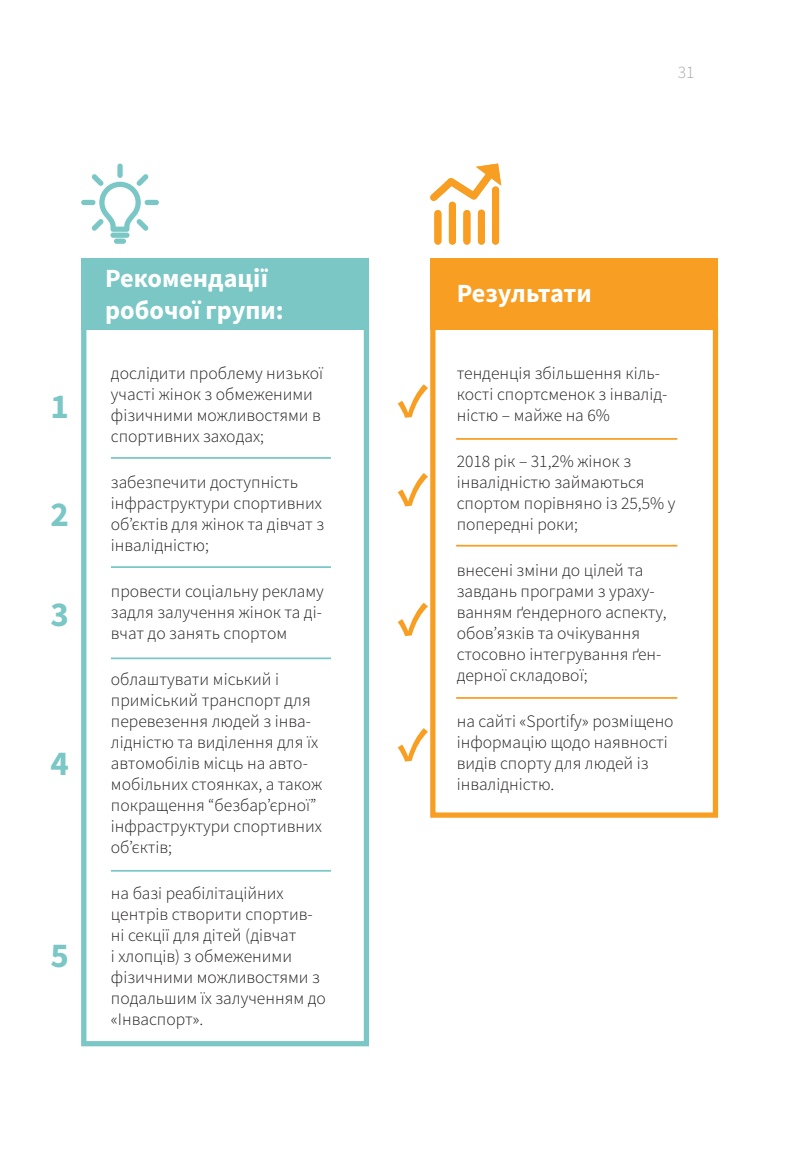
<style>
.page{position:relative;width:809px;height:1171px;background:#fff}
.page>*{position:absolute;margin:0;border:0;box-sizing:border-box;transform-origin:0 0}
.t1{font:700 35px "Source Sans Pro";color:#7ac7c6}
.t2{font:700 26.25px "Source Sans Pro";color:#fff}
.t3{font:300 17.5px/21px "Source Sans Pro";color:#231f20}
.t4{font:300 17.5px "Source Sans Pro";color:#a8a9ad}
</style>
<div class="page">
<div style="left:81px;top:259px;width:288px;height:71px;background:#7ac7c6"></div>
<div style="left:430px;top:259px;width:288px;height:71px;background:#f89e22"></div>
<div style="left:81px;top:318px;width:288px;height:728px;border:5px solid #7ac7c6"></div>
<div style="left:430px;top:318px;width:288px;height:500px;border:5px solid #f89e22"></div>
<div style="left:434px;top:213px;width:7px;height:28px;background:#f89e22"></div>
<div style="left:449px;top:205px;width:7px;height:36px;background:#f89e22"></div>
<div style="left:463px;top:213px;width:7px;height:28px;background:#f89e22"></div>
<div style="left:478px;top:213px;width:7px;height:28px;background:#f89e22"></div>
<div style="left:492px;top:190px;width:7px;height:51px;background:#f89e22"></div>
<svg style="left:430px;top:164px;width:71px;height:43px"></svg>
<svg style="left:398px;top:384px;width:30px;height:34px"></svg>
<svg style="left:398px;top:473px;width:30px;height:33px"></svg>
<svg style="left:398px;top:603px;width:30px;height:33px"></svg>
<svg style="left:398px;top:728px;width:30px;height:33px"></svg>
<hr style="left:111px;top:457px;width:220px;height:2px;background:#7ac7c6">
<hr style="left:456px;top:438px;width:220px;height:2px;background:#f89e22">
<hr style="left:456px;top:545px;width:220px;height:1px;background:#f89e22">
<hr style="left:456px;top:697px;width:220px;height:2px;background:#f89e22">
<hr style="left:111px;top:566px;width:220px;height:2px;background:#7ac7c6">
<hr style="left:111px;top:657px;width:220px;height:2px;background:#7ac7c6">
<hr style="left:111px;top:870px;width:220px;height:1px;background:#7ac7c6">
<div style="left:110px;top:233px;width:19px;height:5px;background:#7ac7c6;border-radius:3px"></div>
<div style="left:114px;top:238px;width:12px;height:6px;background:#7ac7c6;border-radius:3px"></div>
<div style="left:145px;top:200px;width:14px;height:5px;background:#7ac7c6;border-radius:3px"></div>
<div style="left:81px;top:200px;width:14px;height:5px;background:#7ac7c6;border-radius:3px"></div>
<div style="left:117px;top:164px;width:6px;height:14px;background:#7ac7c6;border-radius:3px"></div>
<svg style="left:91px;top:174px;width:57px;height:58px"></svg>
<p class="t1" style="left:50px;top:382px;width:20px">1</p>
<p class="t1" style="left:50px;top:491px;width:20px">2</p>
<p class="t1" style="left:50px;top:590px;width:20px">3</p>
<p class="t1" style="left:50px;top:739px;width:20px">4</p>
<p class="t1" style="left:50px;top:932px;width:20px">5</p>
<p class="t2" style="left:105px;top:261px;width:164px">Рекомендації</p>
<p class="t2" style="left:105px;top:292px;width:180px">робочої групи:</p>
<p class="t3" style="left:111px;top:363px;width:214px">дослідити проблему низької участі жінок з обмеженими фізичними можливостями в спортивних заходах;</p>
<p class="t3" style="left:111px;top:472px;width:215px">забезпечити доступність інфраструктури спортивних об’єктів для жінок та дівчат з інвалідністю;</p>
<p class="t3" style="left:111px;top:581px;width:214px;text-align:justify">провести соціальну рекламу задля залучення жінок та ді&shy;вчат до занять спортом</p>
<p class="t3" style="left:111px;top:668px;width:213px">облаштувати міський і приміський транспорт для перевезення людей з інва&shy;лідністю та виділення для їх автомобілів місць на авто&shy;мобільних стоянках, а також покращення “безбар’єрної” інфраструктури спортивних об’єктів;</p>
<p class="t3" style="left:111px;top:882px;width:216px">на базі реабілітаційних центрів створити спортив&shy;ні секції для дітей (дівчат<br>і хлопців) з обмеженими фізичними можливостями з подальшим їх залученням до «Інваспорт».</p>
<p class="t2" style="left:456px;top:276px;width:137px">Результати</p>
<p class="t4" style="left:678px;top:61px;width:18px">31</p>
<p class="t3" style="left:456px;top:363px;width:212px">тенденція збільшення кіль&shy;кості спортсменок з інвалід&shy;ністю – майже на 6%</p>
<p class="t3" style="left:456px;top:451px;width:220px">2018 рік – 31,2% жінок з інвалідністю займаються спортом порівняно із 25,5% у попередні роки;</p>
<p class="t3" style="left:456px;top:560px;width:211px">внесені зміни до цілей та завдань програми з ураху&shy;ванням ґендерного аспекту, обов’язків та очікування стосовно інтегрування ґен&shy;дерної складової;</p>
<p class="t3" style="left:456px;top:710px;width:218px">на сайті «Sportify» розміщено інформацію щодо наявності видів спорту для людей із інвалідністю.</p>
</div>
